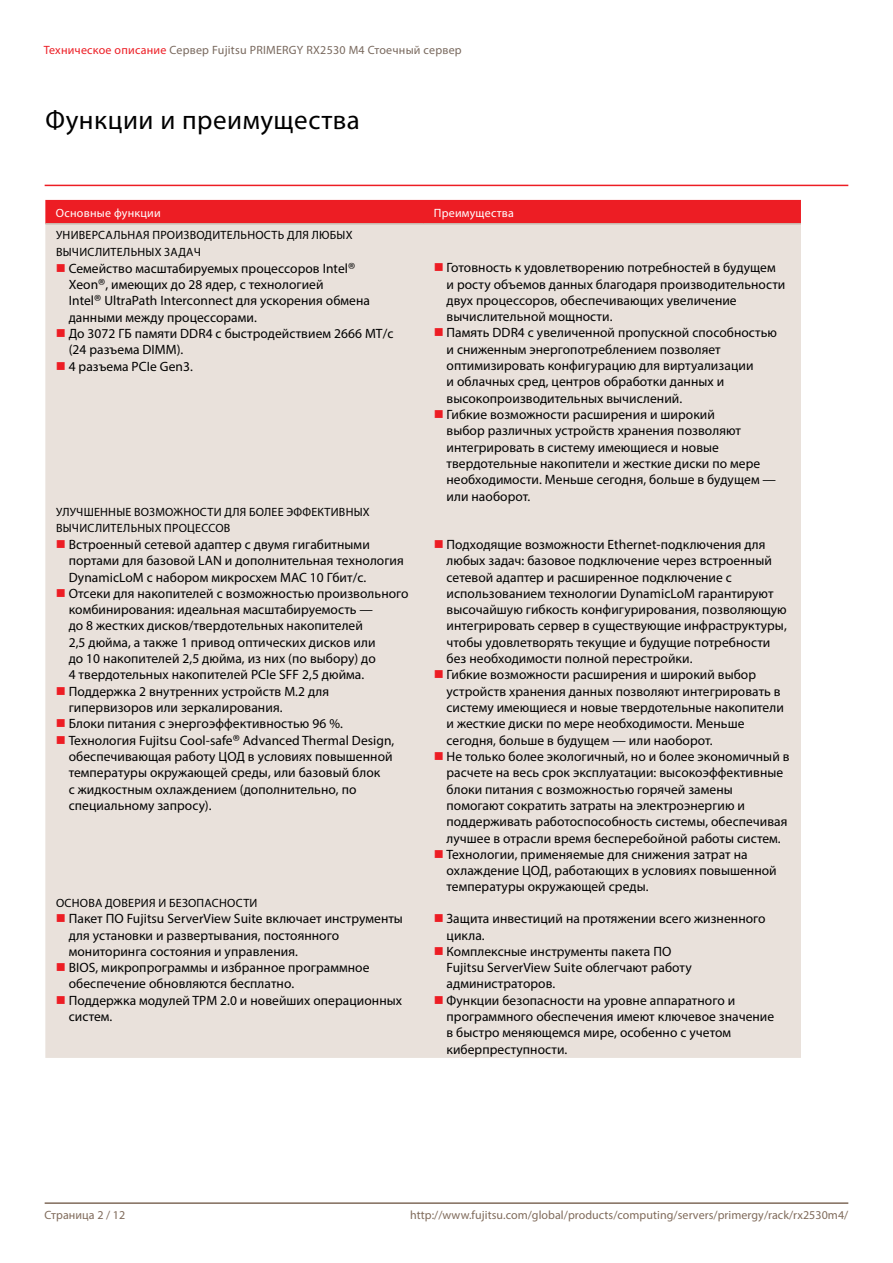
<style>
.page{position:relative;width:893px;height:1263px;background:#fff}
.page>*{position:absolute;margin:0;border:0;box-sizing:border-box;transform-origin:0 0}
.t1{font:27px "Myriad Pro";letter-spacing:.02em;color:#000}
.t2{font:13.5px/16.4px "Myriad Pro";letter-spacing:.005em;color:#000}
.t3{font:12px/16.5px "Myriad Pro";letter-spacing:.02em;color:#000}
.t4{font:12px "Myriad Pro";letter-spacing:.005em;color:#806b5b}
.t5{font:12px "Myriad Pro";letter-spacing:.02em;color:#79695e}
.t6{font:12px "Myriad Pro";letter-spacing:.02em;color:#fff}
.s1{color:#ed1d24}
.s2{font-family:"Fujitsu Sans";font-weight:300}
</style>
<div class="page">
<hr style="left:45px;top:1202px;width:803px;height:2px;background:#806b5b">
<div style="left:45px;top:200px;width:756px;height:23px;background:#ed1d24"></div>
<div style="left:45px;top:225px;width:756px;height:833px;background:#e9e1db"></div>
<hr style="left:45px;top:223px;width:378px;height:2px;background:#c9bbb0">
<hr style="left:423px;top:223px;width:378px;height:2px;background:#c9bbb0">
<hr style="left:45px;top:185px;width:803px;height:1px;background:#ed1d24">
<svg style="left:57px;top:264px;width:8px;height:8px"></svg>
<svg style="left:57px;top:329px;width:8px;height:8px"></svg>
<svg style="left:57px;top:362px;width:8px;height:8px"></svg>
<svg style="left:435px;top:263px;width:8px;height:8px"></svg>
<svg style="left:435px;top:329px;width:8px;height:7px"></svg>
<svg style="left:435px;top:410px;width:8px;height:8px"></svg>
<svg style="left:57px;top:540px;width:8px;height:8px"></svg>
<svg style="left:57px;top:589px;width:8px;height:8px"></svg>
<svg style="left:57px;top:687px;width:8px;height:8px"></svg>
<svg style="left:57px;top:719px;width:8px;height:8px"></svg>
<svg style="left:57px;top:736px;width:8px;height:8px"></svg>
<svg style="left:435px;top:540px;width:8px;height:8px"></svg>
<svg style="left:435px;top:670px;width:8px;height:8px"></svg>
<svg style="left:435px;top:752px;width:8px;height:8px"></svg>
<svg style="left:435px;top:850px;width:8px;height:8px"></svg>
<svg style="left:57px;top:914px;width:8px;height:8px"></svg>
<svg style="left:57px;top:963px;width:8px;height:8px"></svg>
<svg style="left:57px;top:996px;width:8px;height:8px"></svg>
<svg style="left:435px;top:914px;width:8px;height:8px"></svg>
<svg style="left:435px;top:947px;width:8px;height:8px"></svg>
<svg style="left:435px;top:996px;width:8px;height:8px"></svg>
<p class="t5" style="left:44px;top:43px;width:419px"><span class="s1">Техническое описание</span> Сервер Fujitsu PRIMERGY RX2530 M4 Стоечный сервер</p>
<h1 class="t1" style="left:45px;top:103px;width:316px">Функции и преимущества</h1>
<p class="t6" style="left:56px;top:206px;width:106px">Основные функции</p>
<p class="t6" style="left:434px;top:206px;width:82px">Преимущества</p>
<p class="t3" style="left:56px;top:227px;width:298px">УНИВЕРСАЛЬНАЯ ПРОИЗВОДИТЕЛЬНОСТЬ ДЛЯ ЛЮБЫХ<br>ВЫЧИСЛИТЕЛЬНЫХ ЗАДАЧ</p>
<p class="t2" style="left:69px;top:260px;width:326px">Семейство масштабируемых процессоров Intel<span class="s2">® </span>Xeon<span class="s2">®</span>, имеющих до 28 ядер, с технологией<br>Intel<span class="s2">®</span> UltraPath Interconnect для ускорения обмена данными между процессорами.<br>До 3072 ГБ памяти DDR4 с быстродействием 2666 МТ/с (24 разъема DIMM).<br>4 разъема PCIe Gen3.</p>
<p class="t2" style="left:447px;top:259px;width:340px">Готовность к удовлетворению потребностей в будущем и росту объемов данных благодаря производительности двух процессоров, обеспечивающих увеличение вычислительной мощности.<br>Память DDR4 с увеличенной пропускной способностью и сниженным энергопотреблением позволяет оптимизировать конфигурацию для виртуализации<br>и облачных сред, центров обработки данных и высокопроизводительных вычислений.<br>Гибкие возможности расширения и широкий<br>выбор различных устройств хранения позволяют интегрировать в систему имеющиеся и новые твердотельные накопители и жесткие диски по мере необходимости. Меньше сегодня, больше в будущем — или наоборот.</p>
<p class="t3" style="left:56px;top:503px;width:315px">УЛУЧШЕННЫЕ ВОЗМОЖНОСТИ ДЛЯ БОЛЕЕ ЭФФЕКТИВНЫХ<br>ВЫЧИСЛИТЕЛЬНЫХ ПРОЦЕССОВ</p>
<p class="t2" style="left:69px;top:536px;width:341px">Встроенный сетевой адаптер с двумя гигабитными портами для базовой LAN и дополнительная технология DynamicLoM с набором микросхем MAC 10 Гбит/с.<br>Отсеки для накопителей с возможностью произвольного комбинирования: идеальная масштабируемость —<br>до 8 жестких дисков/твердотельных накопителей<br>2,5 дюйма, а также 1 привод оптических дисков или<br>до 10 накопителей 2,5 дюйма, из них (по выбору) до<br>4 твердотельных накопителей PCIe SFF 2,5 дюйма.<br>Поддержка 2 внутренних устройств M.2 для гипервизоров или зеркалирования.<br>Блоки питания с энергоэффективностью 96 %.<br>Технология Fujitsu Cool-safe<span class="s2">®</span> Advanced Thermal Design, обеспечивающая работу ЦОД в условиях повышенной температуры окружающей среды, или базовый блок<br>с жидкостным охлаждением (дополнительно, по специальному запросу).</p>
<p class="t2" style="left:447px;top:536px;width:344px">Подходящие возможности Ethernet-подключения для любых задач: базовое подключение через встроенный сетевой адаптер и расширенное подключение с использованием технологии DynamicLoM гарантируют высочайшую гибкость конфигурирования, позволяющую интегрировать сервер в существующие инфраструктуры, чтобы удовлетворять текущие и будущие потребности без необходимости полной перестройки.<br>Гибкие возможности расширения и широкий выбор устройств хранения данных позволяют интегрировать в систему имеющиеся и новые твердотельные накопители и жесткие диски по мере необходимости. Меньше сегодня, больше в будущем — или наоборот.<br>Не только более экологичный, но и более экономичный в расчете на весь срок эксплуатации: высокоэффективные блоки питания с возможностью горячей замены помогают сократить затраты на электроэнергию и поддерживать работоспособность системы, обеспечивая лучшее в отрасли время бесперебойной работы систем.<br>Технологии, применяемые для снижения затрат на охлаждение ЦОД, работающих в условиях повышенной температуры окружающей среды.</p>
<p class="t3" style="left:56px;top:894px;width:203px">ОСНОВА ДОВЕРИЯ И БЕЗОПАСНОСТИ</p>
<p class="t2" style="left:69px;top:910px;width:336px">Пакет ПО Fujitsu ServerView Suite включает инструменты для установки и развертывания, постоянного мониторинга состояния и управления.<br>BIOS, микропрограммы и избранное программное обеспечение обновляются бесплатно.<br>Поддержка модулей TPM 2.0 и новейших операционных систем.</p>
<p class="t2" style="left:447px;top:910px;width:329px">Защита инвестиций на протяжении всего жизненного цикла.<br>Комплексные инструменты пакета ПО<br>Fujitsu ServerView Suite облегчают работу администраторов.<br>Функции безопасности на уровне аппаратного и программного обеспечения имеют ключевое значение в быстро меняющемся мире, особенно с учетом киберпреступности.</p>
<p class="t4" style="left:45px;top:1207px;width:82px">Страница 2 / 12</p>
<p class="t4" style="left:410px;top:1207px;width:440px">http://www.fujitsu.com/global/products/computing/servers/primergy/rack/rx2530m4/</p>
</div>
